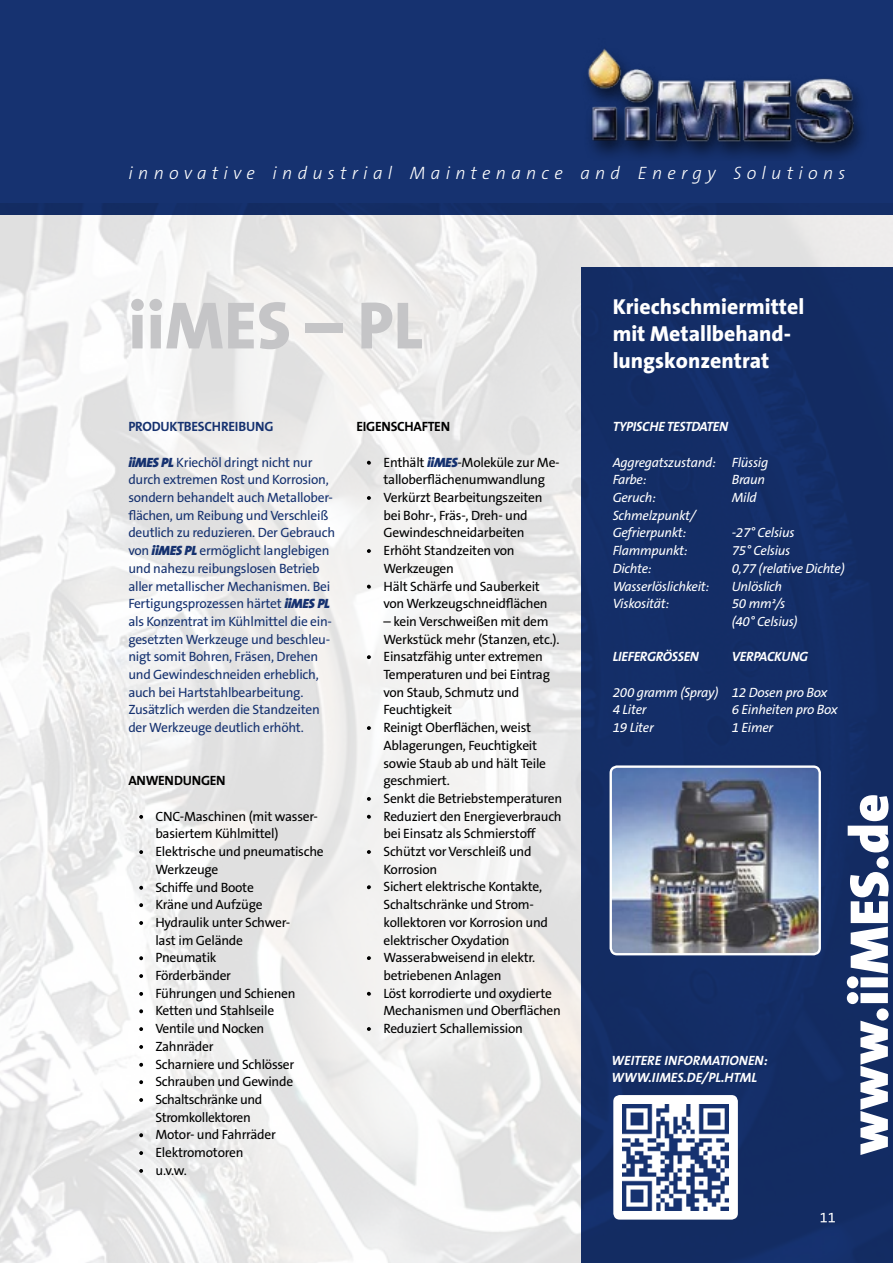
<style>
.page{position:relative;width:893px;height:1263px;background:#fff}
.page>*{position:absolute;margin:0;border:0;box-sizing:border-box;transform-origin:0 0}
.t1{font:800 67.5px "The Sans B8";color:#c5c5c7}
.t2{font:900 55.05px "The Sans B9";letter-spacing:.01em;color:#fff}
.t3{font:800 21.75px/27px "The Sans B8";color:#fff}
.t4{font:italic 300 18px "The Sans B3";letter-spacing:.29em;color:#fff}
.t5{font:13.5px/17.7px "The Sans B5 Plain";letter-spacing:-.02em;color:#000}
.t6{font:13.5px/17.7px "The Sans B5 Plain";letter-spacing:-.02em;color:#163270}
.t7{font:italic 13.5px/17.7px "The Sans B5 Plain";letter-spacing:-.02em;color:#fff}
.t8{font:italic 700 13.5px/16.2px "The Sans B7";letter-spacing:-.01em;color:#fff}
.t9{font:700 13.5px "The Sans B7";letter-spacing:-.02em;color:#000}
.t10{font:700 13.5px "The Sans B7";letter-spacing:-.02em;color:#163270}
.s1{font-family:"The Sans B9";font-weight:900;font-style:italic}
.s2{font-family:"The Sans B9";font-weight:900;font-style:italic;color:#163270}
</style>
<div class="page">
<div style="left:0;top:0;width:893px;height:214px;background:#163270"></div>
<img style="left:0;top:204px;width:893px;height:1059px">
<img style="left:611px;top:768px;width:209px;height:186px">
<div style="left:610px;top:765px;width:211px;height:190px;border:2px solid #fff;border-radius:6px"></div>
<div style="left:578px;top:42px;width:290px;height:119px;background:#000;opacity:.58"></div>
<img style="left:578px;top:42px;width:290px;height:109px">
<svg style="left:367px;top:1027px;width:3px;height:4px"></svg>
<svg style="left:367px;top:956px;width:3px;height:4px"></svg>
<svg style="left:367px;top:850px;width:3px;height:4px"></svg>
<svg style="left:367px;top:797px;width:3px;height:4px"></svg>
<svg style="left:367px;top:726px;width:3px;height:4px"></svg>
<svg style="left:367px;top:655px;width:3px;height:4px"></svg>
<svg style="left:367px;top:549px;width:3px;height:4px"></svg>
<svg style="left:367px;top:496px;width:3px;height:4px"></svg>
<svg style="left:139px;top:1169px;width:4px;height:3px"></svg>
<svg style="left:139px;top:1151px;width:4px;height:4px"></svg>
<svg style="left:139px;top:1133px;width:4px;height:4px"></svg>
<svg style="left:139px;top:1098px;width:4px;height:4px"></svg>
<svg style="left:139px;top:1080px;width:4px;height:4px"></svg>
<svg style="left:139px;top:1063px;width:4px;height:3px"></svg>
<svg style="left:139px;top:1045px;width:4px;height:4px"></svg>
<svg style="left:139px;top:1027px;width:4px;height:4px"></svg>
<svg style="left:139px;top:1010px;width:4px;height:3px"></svg>
<svg style="left:139px;top:992px;width:4px;height:3px"></svg>
<svg style="left:139px;top:974px;width:4px;height:4px"></svg>
<svg style="left:139px;top:956px;width:4px;height:4px"></svg>
<svg style="left:139px;top:921px;width:4px;height:4px"></svg>
<svg style="left:139px;top:903px;width:4px;height:4px"></svg>
<svg style="left:139px;top:886px;width:4px;height:3px"></svg>
<svg style="left:139px;top:850px;width:4px;height:4px"></svg>
<svg style="left:139px;top:815px;width:4px;height:3px"></svg>
<svg style="left:821px;top:1213px;width:14px;height:9px"></svg>
<div style="left:613px;top:1095px;width:125px;height:124px;background:#fff;border-radius:6px"></div>
<img style="left:623px;top:1104px;width:105px;height:106px">
<h3 class="t4" style="left:129px;top:164px;width:718px">innovative industrial Maintenance and Energy Solutions</h3>
<h1 class="t1" style="left:128px;top:290px;width:296px">iiMES – PL</h1>
<h3 class="t3" style="left:613px;top:294px;width:193px">Kriechschmiermittel mit Metallbehand&shy;lungskonzentrat</h3>
<p class="t10" style="left:128px;top:420px;width:147px">PRODUKTBESCHREI BUNG</p>
<p class="t6" style="left:128px;top:454px;width:208px"><span class="s1">iiMES PL</span> Kriechöl dringt nicht nur durch extremen Rost und Korrosion, sondern behandelt auch Metallober&shy;flächen, um Reibung und Verschleiß deutlich zu reduzieren. Der Gebrauch von <span class="s1">iiMES PL</span> ermöglicht langlebigen und nahezu reibungslosen Betrieb aller metallischer Mechanismen. Bei Fertigungsprozessen härtet <span class="s1">iiMES PL </span>als Konzentrat im Kühlmittel die ein&shy;gesetzten Werkzeuge und beschleu&shy;nigt somit Bohren, Fräsen, Drehen und Gewindeschneiden erheblich, auch bei Hartstahlbearbeitung.<br>Zusätzlich werden die Standzeiten der Werkzeuge deutlich erhöht.</p>
<p class="t9" style="left:128px;top:774px;width:99px">ANWENDUNGEN</p>
<p class="t5" style="left:155px;top:808px;width:164px;text-indent:-17px">• CNC-Maschinen (mit wasser&shy;basiertem Kühlmittel)</p>
<p class="t5" style="left:155px;top:843px;width:170px;text-indent:-17px">• Elektrische und pneumatische<br>Werkzeuge</p>
<p class="t5" style="left:138px;top:878px;width:117px">• Schiffe und Boote</p>
<p class="t5" style="left:138px;top:896px;width:126px">• Kräne und Aufzüge</p>
<p class="t5" style="left:155px;top:914px;width:136px;text-indent:-17px">• Hydraulik unter Schwer&shy;last im Gelände</p>
<p class="t5" style="left:138px;top:949px;width:80px">• Pneumatik</p>
<p class="t5" style="left:138px;top:967px;width:94px">• Förderbänder</p>
<p class="t5" style="left:138px;top:985px;width:159px">• Führungen und Schienen</p>
<p class="t5" style="left:138px;top:1002px;width:137px">• Ketten und Stahlseile</p>
<p class="t5" style="left:138px;top:1020px;width:128px">• Ventile und Nocken</p>
<p class="t5" style="left:138px;top:1038px;width:77px">• Zahnräder</p>
<p class="t5" style="left:138px;top:1055px;width:158px">• Scharniere und Schlösser</p>
<p class="t5" style="left:138px;top:1073px;width:156px">• Schrauben und Gewinde</p>
<p class="t5" style="left:138px;top:1091px;width:126px;text-align:center">• Schaltschränke und<br>Stromkollektoren</p>
<p class="t5" style="left:138px;top:1126px;width:139px">• Motor- und Fahrräder</p>
<p class="t5" style="left:138px;top:1144px;width:107px">• Elektromotoren</p>
<p class="t5" style="left:138px;top:1162px;width:50px">• u.v.w.</p>
<p class="t9" style="left:356px;top:419px;width:95px">EIGENSCHAFTEN</p>
<p class="t5" style="left:366px;top:454px;width:195px;text-align:center">• Enthält <span class="s2">iiMES</span>-Moleküle zur Me&shy;talloberflächenumwandlung</p>
<p class="t5" style="left:366px;top:489px;width:178px;text-align:center">• Verkürzt Bearbeitungszeiten bei Bohr-, Fräs-, Dreh- und<br>Gewindeschneidarbeiten</p>
<p class="t5" style="left:383px;top:542px;width:133px;text-indent:-17px">• Erhöht Standzeiten von<br>Werkzeugen</p>
<p class="t5" style="left:383px;top:578px;width:166px;text-indent:-17px">• Hält Schärfe und Sauberkeit von Werkzeugschneidflächen</p>
<p class="t5" style="left:383px;top:613px;width:178px">– kein Verschweißen mit dem<br>Werkstück mehr (Stanzen, etc.).</p>
<p class="t5" style="left:383px;top:648px;width:168px;text-indent:-17px">• Einsatzfähig unter extremen<br>Temperaturen und bei Eintrag von Staub, Schmutz und<br>Feuchtigkeit</p>
<p class="t5" style="left:383px;top:719px;width:164px;text-indent:-17px">• Reinigt Oberflächen, weist<br>Ablagerungen, Feuchtigkeit sowie Staub ab und hält Teile geschmiert.</p>
<p class="t5" style="left:366px;top:790px;width:197px">• Senkt die Betriebstemperaturen</p>
<p class="t5" style="left:383px;top:808px;width:180px;text-indent:-17px">• Reduziert den Energieverbrauch bei Einsatz als Schmierstoff</p>
<p class="t5" style="left:383px;top:843px;width:149px;text-indent:-17px">• Schützt vor Verschleiß und<br>Korrosion</p>
<p class="t5" style="left:383px;top:878px;width:166px;text-indent:-17px">• Sichert elektrische Kontakte,<br>Schaltschränke und Strom&shy;kollektoren vor Korrosion und elektrischer Oxydation</p>
<p class="t5" style="left:383px;top:949px;width:153px;text-indent:-17px">• Wasserabweisend in elektr. betriebenen Anlagen</p>
<p class="t5" style="left:383px;top:985px;width:179px;text-indent:-17px">• Löst korrodierte und oxydierte<br>Mechanismen und Oberflächen</p>
<p class="t5" style="left:366px;top:1020px;width:158px">• Reduziert Schallemission</p>
<p class="t8" style="left:613px;top:419px;width:117px">TYPISCHE TESTDATEN</p>
<p class="t7" style="left:613px;top:454px;width:157px">Aggregatszustand: Flüssig<br>Farbe:</p>
<p class="t7" style="left:732px;top:471px;width:35px">Braun</p>
<p class="t7" style="left:613px;top:489px;width:45px">Geruch:</p>
<p class="t7" style="left:732px;top:489px;width:27px">Mild</p>
<p class="t7" style="left:613px;top:507px;width:85px">Schmelzpunkt/<br>Gefrierpunkt:</p>
<p class="t7" style="left:732px;top:525px;width:64px">-27° Celsius</p>
<p class="t7" style="left:613px;top:542px;width:77px">Flammpunkt:</p>
<p class="t7" style="left:732px;top:542px;width:60px">75° Celsius</p>
<p class="t7" style="left:613px;top:560px;width:41px">Dichte:</p>
<p class="t7" style="left:732px;top:560px;width:114px">0,77 (relative Dichte)</p>
<p class="t7" style="left:613px;top:578px;width:98px">Wasserlöslichkeit:</p>
<p class="t7" style="left:732px;top:578px;width:52px">Unlöslich</p>
<p class="t7" style="left:613px;top:595px;width:58px">Viskosität:</p>
<p class="t7" style="left:732px;top:595px;width:67px">50 mm²/s (40° Celsius)</p>
<p class="t8" style="left:613px;top:649px;width:109px">LIEFERGRÖSSEN V</p>
<p class="t8" style="left:740px;top:649px;width:70px">ERPACKUNG</p>
<p class="t7" style="left:613px;top:684px;width:216px">200 gramm (Spray) 12 Dosen pro Box<br>4 Liter</p>
<p class="t7" style="left:732px;top:701px;width:108px">6 Einheiten pro Box</p>
<p class="t7" style="left:613px;top:719px;width:43px">19 Liter</p>
<p class="t7" style="left:732px;top:719px;width:43px">1 Eimer</p>
<p class="t8" style="left:612px;top:1053px;width:158px">WEITERE INFORMATIONEN:<br>WWW.IIMES.DE/PL.HTML</p>
<h2 class="t2" style="left:840px;top:1155px;width:363px;rotate:-90deg">www.iiMES.de</h2>
</div>
